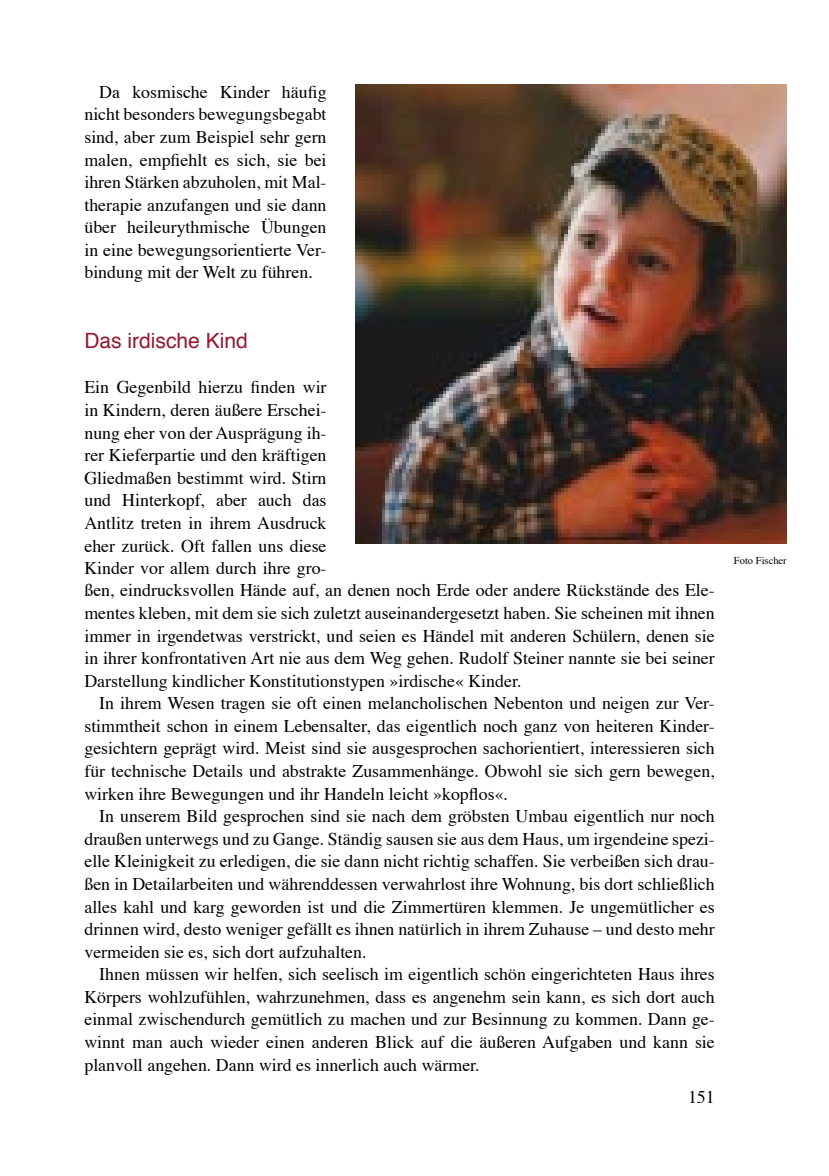
<style>
.page{position:relative;width:829px;height:1176px;background:#fff}
.page>*{position:absolute;margin:0;border:0;box-sizing:border-box;transform-origin:0 0}
.t1{font:21px "Helvetica";color:#951731}
.t2{font:17.85px/22.6px "Times";color:#000;text-align:justify}
.t3{font:10.5px "Times";color:#000}
</style>
<div class="page">
<img style="left:355px;top:84px;width:431px;height:459px">
<p class="t2" style="left:84px;top:82px;width:244px;text-indent:15px">Da kosmische Kinder häufig nicht besonders bewegungsbegabt sind, aber zum Beispiel sehr gern malen, empfiehlt es sich, sie bei ihren Stärken abzuholen, mit Mal&shy;therapie anzufangen und sie dann über heileurythmische Übungen in eine bewegungsorientierte Ver&shy;bindung mit der Welt zu führen.</p>
<p class="t1" style="left:84px;top:327px;width:165px">Das irdische Kind</p>
<p class="t2" style="left:84px;top:377px;width:632px;text-align:left">Ein Gegenbild hierzu finden wir<br>in Kindern, deren äußere Erschei-<br>nung eher von der Ausprägung ih-<br>rer Kieferpartie und den kräftigen<br>Gliedmaßen bestimmt wird. Stirn<br>und Hinterkopf, aber auch das<br>Antlitz treten in ihrem Ausdruck<br>eher zurück. Oft fallen uns diese<br>Kinder vor allem durch ihre gro-<br>ßen, eindrucksvollen Hände auf, an denen noch Erde oder andere Rückstände des Ele&shy;mentes kleben, mit dem sie sich zuletzt auseinandergesetzt haben. Sie scheinen mit ihnen immer in irgendetwas verstrickt, und seien es Händel mit anderen Schülern, denen sie in ihrer konfrontativen Art nie aus dem Weg gehen. Rudolf Steiner nannte sie bei seiner Darstellung kindlicher Konstitutionstypen »irdische« Kinder.</p>
<p class="t2" style="left:84px;top:693px;width:632px;text-indent:15px">In ihrem Wesen tragen sie oft einen melancholischen Nebenton und neigen zur Ver&shy;stimmtheit schon in einem Lebensalter, das eigentlich noch ganz von heiteren Kinder&shy;gesichtern geprägt wird. Meist sind sie ausgesprochen sachorientiert, interessieren sich für technische Details und abstrakte Zusammenhänge. Obwohl sie sich gern bewegen, wirken ihre Bewegungen und ihr Handeln leicht »kopflos«.</p>
<p class="t2" style="left:84px;top:806px;width:632px;text-indent:15px">In unserem Bild gesprochen sind sie nach dem gröbsten Umbau eigentlich nur noch draußen unterwegs und zu Gange. Ständig sausen sie aus dem Haus, um irgendeine spezi&shy;elle Kleinigkeit zu erledigen, die sie dann nicht richtig schaffen. Sie verbeißen sich drau&shy;ßen in Detailarbeiten und währenddessen verwahrlost ihre Wohnung, bis dort schließlich alles kahl und karg geworden ist und die Zimmertüren klemmen. Je ungemütlicher es drinnen wird, desto weniger gefällt es ihnen natürlich in ihrem Zuhause – und desto mehr vermeiden sie es, sich dort aufzuhalten.</p>
<p class="t2" style="left:84px;top:964px;width:632px;text-indent:15px">Ihnen müssen wir helfen, sich seelisch im eigentlich schön eingerichteten Haus ihres Körpers wohlzufühlen, wahrzunehmen, dass es angenehm sein kann, es sich dort auch einmal zwischendurch gemütlich zu machen und zur Besinnung zu kommen. Dann ge&shy;winnt man auch wieder einen anderen Blick auf die äußeren Aufgaben und kann sie planvoll angehen. Dann wird es innerlich auch wärmer.</p>
<p class="t2" style="left:688px;top:1086px;width:28px">151</p>
<p class="t3" style="left:733px;top:553px;width:54px">Foto Fischer</p>
</div>
